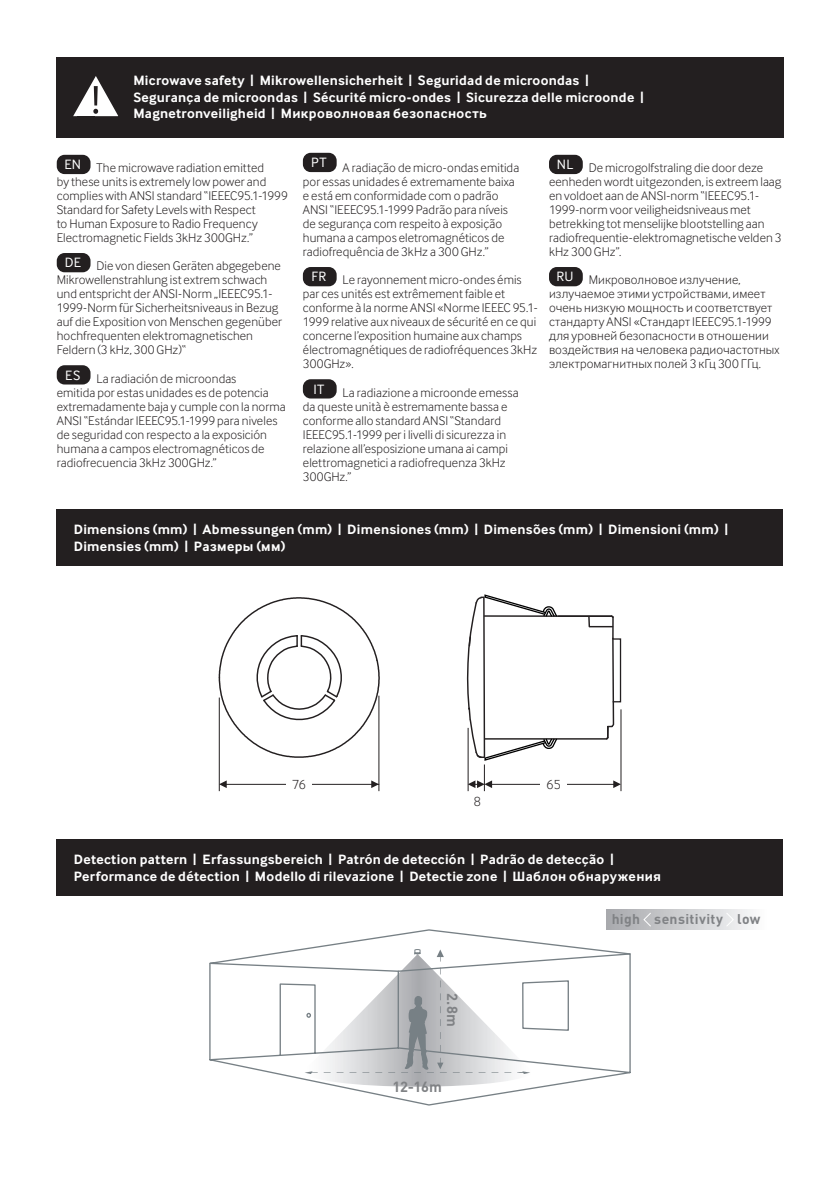
<style>
.page{position:relative;width:840px;height:1191px;background:#fff}
.page>*{position:absolute;margin:0;border:0;box-sizing:border-box;transform-origin:0 0}
.t1{font:700 14.6px "DIN";letter-spacing:-.005em;color:#808285}
.Sub_Heading{font:700 14px/16.8px "Inter Face";letter-spacing:.02em;color:#fff}
.t2{font:700 14px "DIN";letter-spacing:.025em;color:#808285}
.Sub_Heading-2{font:14px "Inter Face";letter-spacing:.025em;color:#fff}
.t3{font:300 13.8px "Inter Face";color:#231f20}
.Caption_Copy_N{font:300 13px/14px "Inter Face";letter-spacing:.005em;color:#231f20}
</style>
<div class="page">
<div style="left:57px;top:509px;width:725px;height:57px;background:#231f20"></div>
<div style="left:57px;top:57px;width:726px;height:80px;background:#231f20"></div>
<div style="left:57px;top:155px;width:33px;height:19px;background:#231f20;border-radius:8px"></div>
<div style="left:57px;top:253px;width:33px;height:19px;background:#231f20;border-radius:8px"></div>
<div style="left:57px;top:365px;width:33px;height:19px;background:#231f20;border-radius:8px"></div>
<div style="left:303px;top:153px;width:33px;height:19px;background:#231f20;border-radius:8px"></div>
<div style="left:303px;top:267px;width:33px;height:19px;background:#231f20;border-radius:8px"></div>
<div style="left:303px;top:379px;width:33px;height:19px;background:#231f20;border-radius:8px"></div>
<div style="left:548px;top:155px;width:34px;height:19px;background:#231f20;border-radius:8px"></div>
<div style="left:548px;top:267px;width:34px;height:19px;background:#231f20;border-radius:8px"></div>
<svg style="left:73px;top:76px;width:45px;height:40px"></svg>
<hr style="left:219px;top:697px;width:1px;height:94px;background:#231f20">
<hr style="left:378px;top:695px;width:1px;height:96px;background:#231f20">
<hr style="left:620px;top:709px;width:1px;height:82px;background:#231f20">
<hr style="left:225px;top:784px;width:154px;height:1px;background:#231f20">
<div style="left:286px;top:774px;width:26px;height:19px;background:#fff"></div>
<svg style="left:219px;top:780px;width:7px;height:8px"></svg>
<svg style="left:371px;top:780px;width:7px;height:8px"></svg>
<svg style="left:218px;top:597px;width:162px;height:161px"></svg>
<svg style="left:466px;top:594px;width:154px;height:197px"></svg>
<div style="left:605px;top:909px;width:160px;height:20px;background:linear-gradient(to right,#a6a7ab,#fafbfb)"></div>
<svg style="left:642px;top:911px;width:9px;height:16px"></svg>
<svg style="left:724px;top:911px;width:10px;height:16px"></svg>
<svg style="left:334px;top:1086px;width:216px;height:19px"></svg>
<svg style="left:209px;top:929px;width:421px;height:157px"></svg>
<div style="left:57px;top:839px;width:725px;height:57px;background:#231f20"></div>
<p class="Sub_Heading" style="left:133px;top:72px;width:511px">Microwave safety | Mikrowellensicherheit | Seguridad de microondas |<br>Segurança de microondas | Sécurité micro-ondes | Sicurezza delle microonde |<br>Magnetronveiligheid | Микроволновая безопасность</p>
<p class="Sub_Heading-2" style="left:64px;top:156px;width:18px">EN</p>
<p class="Caption_Copy_N" style="left:57px;top:161px;width:232px;text-indent:40px">The microwave radiation emitted<br>by these units is extremely low power and complies with ANSI standard “IEEEC95.1-1999<br>Standard for Safety Levels with Respect<br>to Human Exposure to Radio Frequency Electromagnetic Fields 3kHz 300GHz.”</p>
<p class="Sub_Heading-2" style="left:65px;top:255px;width:18px">DE</p>
<p class="Caption_Copy_N" style="left:57px;top:259px;width:227px;text-indent:40px">Die von diesen Geräten abgegebene Mikrowellenstrahlung ist extrem schwach und entspricht der ANSI-Norm „IEEEC95.1- 1999-Norm für Sicherheitsniveaus in Bezug auf die Exposition von Menschen gegenüber hochfrequenten elektromagnetischen Feldern (3 kHz, 300 GHz)“</p>
<p class="Sub_Heading-2" style="left:65px;top:367px;width:16px">ES</p>
<p class="Caption_Copy_N" style="left:57px;top:371px;width:230px;text-indent:40px">La radiación de microondas<br>emitida por estas unidades es de potencia extremadamente baja y cumple con la norma ANSI “Estándar IEEEC95.1-1999 para niveles de seguridad con respecto a la exposición humana a campos electromagnéticos de radiofrecuencia 3kHz 300GHz.”</p>
<p class="Sub_Heading-2" style="left:311px;top:154px;width:17px">PT</p>
<p class="Caption_Copy_N" style="left:303px;top:161px;width:218px;text-indent:40px">A radiação de micro-ondas emitida por essas unidades é extremamente baixa e está em conformidade com o padrão ANSI “IEEEC95.1-1999 Padrão para níveis de segurança com respeito à exposição humana a campos eletromagnéticos de radiofrequência de 3kHz a 300 GHz.”</p>
<p class="Sub_Heading-2" style="left:311px;top:269px;width:16px">FR</p>
<p class="Caption_Copy_N" style="left:303px;top:273px;width:236px;text-indent:40px">Le rayonnement micro-ondes émis par ces unités est extrêmement faible et conforme à la norme ANSI «Norme IEEEC 95.1- 1999 relative aux niveaux de sécurité en ce qui concerne l’exposition humaine aux champs électromagnétiques de radiofréquences 3kHz 300GHz».</p>
<p class="Sub_Heading-2" style="left:313px;top:381px;width:12px">IT</p>
<p class="Caption_Copy_N" style="left:303px;top:385px;width:217px;text-indent:40px">La radiazione a microonde emessa da queste unità è estremamente bassa e conforme allo standard ANSI “Standard IEEEC95.1-1999 per i livelli di sicurezza in relazione all’esposizione umana ai campi elettromagnetici a radiofrequenza 3kHz 300GHz.”</p>
<p class="Sub_Heading-2" style="left:556px;top:156px;width:18px">NL</p>
<p class="Caption_Copy_N" style="left:548px;top:161px;width:234px;text-indent:40px">De microgolfstraling die door deze eenheden wordt uitgezonden, is extreem laag en voldoet aan de ANSI-norm “IEEEC95.1- 1999-norm voor veiligheidsniveaus met betrekking tot menselijke blootstelling aan radiofrequentie-elektromagnetische velden 3 kHz 300 GHz”.</p>
<p class="Sub_Heading-2" style="left:556px;top:269px;width:19px">RU</p>
<p class="Caption_Copy_N" style="left:548px;top:273px;width:232px;text-indent:40px">Микроволновое излучение, излучаемое этими устройствами, имеет очень низкую мощность и соответствует стандарту ANSI «Стандарт IEEEC95.1-1999 для уровней безопасности в отношении воздействия на человека радиочастотных электромагнитных полей 3 кГц 300 ГГц.</p>
<p class="Sub_Heading" style="left:74px;top:521px;width:655px">Dimensions (mm) | Abmessungen (mm) | Dimensiones (mm) | Dimensões (mm) | Dimensioni (mm) |<br>Dimensies (mm) | Размеры (мм)</p>
<p class="t3" style="left:292px;top:776px;width:15px">76</p>
<p class="t3" style="left:546px;top:776px;width:16px">65</p>
<p class="t3" style="left:473px;top:794px;width:9px">8</p>
<p class="Sub_Heading" style="left:74px;top:851px;width:588px">Detection pattern | Erfassungsbereich | Patrón de detección | Padrão de detecção |<br>Performance de détection | Modello di rilevazione | Detectie zone | Шаблон обнаружения</p>
<p class="t1" style="left:462px;top:993px;width:36px;rotate:90deg">2.8m</p>
<p class="t1" style="left:392px;top:1077px;width:51px">12-16m</p>
<p class="t2" style="left:611px;top:909px;width:150px">high sensitivity low</p>
</div>
